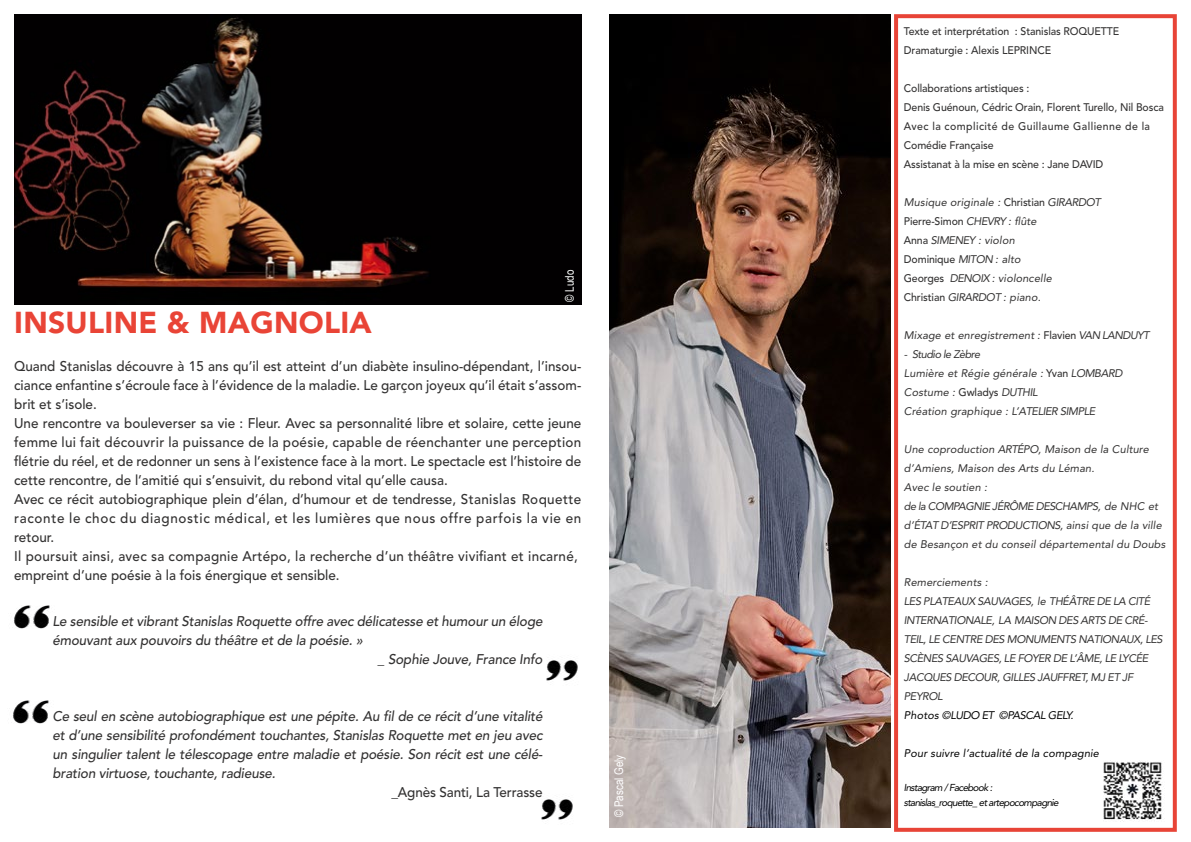
<style>
.page{position:relative;width:1191px;height:842px;background:#fff}
.page>*{position:absolute;margin:0;border:0;box-sizing:border-box;transform-origin:0 0}
.t1{font:900 30px "Avenir LT Pro";letter-spacing:.01em;color:#e94436}
.t2{font:500 14px/19px "Avenir LT Pro";color:#333232;scale:.96 1}
.t3{font:italic 500 14px/19px "Avenir LT Pro";letter-spacing:-.01em;color:#333232;text-align:justify;scale:.96 1}
.t4{font:12px "Arial Narrow";color:#fff}
.t5{font:italic 11px/19px "Avenir LT Pro";letter-spacing:.01em;color:#333232}
.t6{font:500 11px/19px "Avenir LT Pro";letter-spacing:-.01em;color:#333232;scale:.96 1}
.t7{font:italic 11px/19px "Avenir LT Pro";letter-spacing:-.04em;color:#333232}
.t8{font:italic 11px "Avenir LT Pro";letter-spacing:.01em;color:#000}
.t9{font:italic 11px "Avenir LT Pro";letter-spacing:-.04em;color:#000}
.t10{font:italic 10px/15px "Avenir LT Pro";letter-spacing:-.07em;color:#000}
.s1{font-weight:500;font-style:normal}
</style>
<div class="page">
<img style="left:14px;top:14px;width:567px;height:291px">
<div style="left:894px;top:14px;width:282px;height:818px;border:4px solid #e84437"></div>
<img style="left:609px;top:14px;width:281px;height:814px">
<img style="left:1103px;top:760px;width:59px;height:62px">
<img style="left:14px;top:605px;width:36px;height:24px">
<img style="left:546px;top:660px;width:32px;height:21px">
<img style="left:13px;top:700px;width:36px;height:24px">
<img style="left:541px;top:799px;width:32px;height:21px">
<p class="t4" style="left:561px;top:302px;width:33px;rotate:-90deg">© Ludo</p>
<h1 class="t1" style="left:14px;top:304px;width:359px">INSULINE &amp; MAGNOLIA</h1>
<p class="t2" style="left:14px;top:357px;width:592px">Quand Stanislas découvre à 15 ans qu’il est atteint d’un diabète insulino-dépendant, l’insou&shy;ciance enfantine s’écroule face à l’évidence de la maladie. Le garçon joyeux qu’il était s’assom&shy;brit et s’isole.<br>Une rencontre va bouleverser sa vie : Fleur. Avec sa personnalité libre et solaire, cette jeune femme lui fait découvrir la puissance de la poésie, capable de réenchanter une perception flétrie du réel, et de redonner un sens à l’existence face à la mort. Le spectacle est l’histoire de cette rencontre, de l’amitié qui s’ensuivit, du rebond vital qu’elle causa.<br>Avec ce récit autobiographique plein d’élan, d’humour et de tendresse, Stanislas Roquette raconte le choc du diagnostic médical, et les lumières que nous offre parfois la vie en retour.<br>Il poursuit ainsi, avec sa compagnie Artépo, la recherche d’un théâtre vivifiant et incarné, empreint d’une poésie à la fois énergique et sensible.</p>
<p class="t3" style="left:52px;top:612px;width:512px">Le sensible et vibrant Stanislas Roquette offre avec délicatesse et humour un éloge</p>
<p class="t3" style="left:52px;top:631px;width:325px">émouvant aux pouvoirs du théâtre et de la poésie. »</p>
<p class="t3" style="left:378px;top:650px;width:173px">_ Sophie Jouve, France Info</p>
<p class="t3" style="left:52px;top:707px;width:512px">Ce seul en scène autobiographique est une pépite. Au fil de ce récit d’une vitalité et d’une sensibilité profondément touchantes, Stanislas Roquette met en jeu avec un singulier talent le télescopage entre maladie et poésie. Son récit est une célé&shy;bration virtuose, touchante, radieuse.</p>
<p class="t2" style="left:391px;top:783px;width:159px">_Agnès Santi, La Terrasse</p>
<p class="t4" style="left:610px;top:817px;width:64px;rotate:-90deg">© Pascal Gely</p>
<p class="t6" style="left:904px;top:21px;width:226px">Texte et interprétation : Stanislas ROQUETTE<br>Dramaturgie : Alexis LEPRINCE</p>
<p class="t6" style="left:904px;top:78px;width:272px">Collaborations artistiques :<br>Denis Guénoun, Cédric Orain, Florent Turello, Nil Bosca Avec la complicité de Guillaume Gallienne de la Comédie Française<br>Assistanat à la mise en scène : Jane DAVID</p>
<p class="t5" style="left:904px;top:192px;width:198px">Musique originale : <span class="s1">Christian</span> GIRARDOT<br><span class="s1">Pierre-Simon</span> CHEVRY : flûte<br><span class="s1">Anna</span> SIMENEY : violon<br><span class="s1">Dominique</span> MITON : alto<br><span class="s1">Georges</span> DENOIX : violoncelle<br><span class="s1">Christian</span> GIRARDOT : piano.</p>
<p class="t5" style="left:904px;top:325px;width:247px">Mixage et enregistrement : <span class="s1">Flavien</span> VAN LANDUYT</p>
<p class="t5" style="left:904px;top:344px;width:220px">- Studio le Zèbre<br>Lumière et Régie générale : <span class="s1">Yvan</span> LOMBARD<br>Costume : <span class="s1">Gwladys</span> DUTHIL<br>Création graphique : L’ATELIER SIMPLE</p>
<p class="t5" style="left:904px;top:439px;width:263px">Une coproduction ARTÉPO, Maison de la Culture d’Amiens, Maison des Arts du Léman.<br>Avec le soutien :<br>de la COMPAGNIE JÉRÔME DESCHAMPS, de NHC et d’ÉTAT D’ESPRIT PRODUCTIONS, ainsi que de la ville de Besançon et du conseil départemental du Doubs</p>
<p class="t7" style="left:904px;top:572px;width:260px">Remerciements :<br>LES PLATEAUX SAUVAGES, le THÉÂTRE DE LA CITÉ INTERNATIONALE, LA MAISON DES ARTS DE CRÉ-TEIL, LE CENTRE DES MONUMENTS NATIONAUX, LES SCÈNES SAUVAGES, LE FOYER DE L’ÂME, LE LYCÉE JACQUES DECOUR, GILLES JAUFFRET, MJ ET JF PEYROL</p>
<p class="t9" style="left:904px;top:708px;width:171px">Photos ©LUDO ET ©PASCAL GELY.</p>
<p class="t8" style="left:904px;top:746px;width:197px">Pour suivre l’actualité de la compagnie</p>
<p class="t10" style="left:904px;top:780px;width:156px">Instagram / Facebook : stanislas_roquette_ et artepocompagnie</p>
</div>
